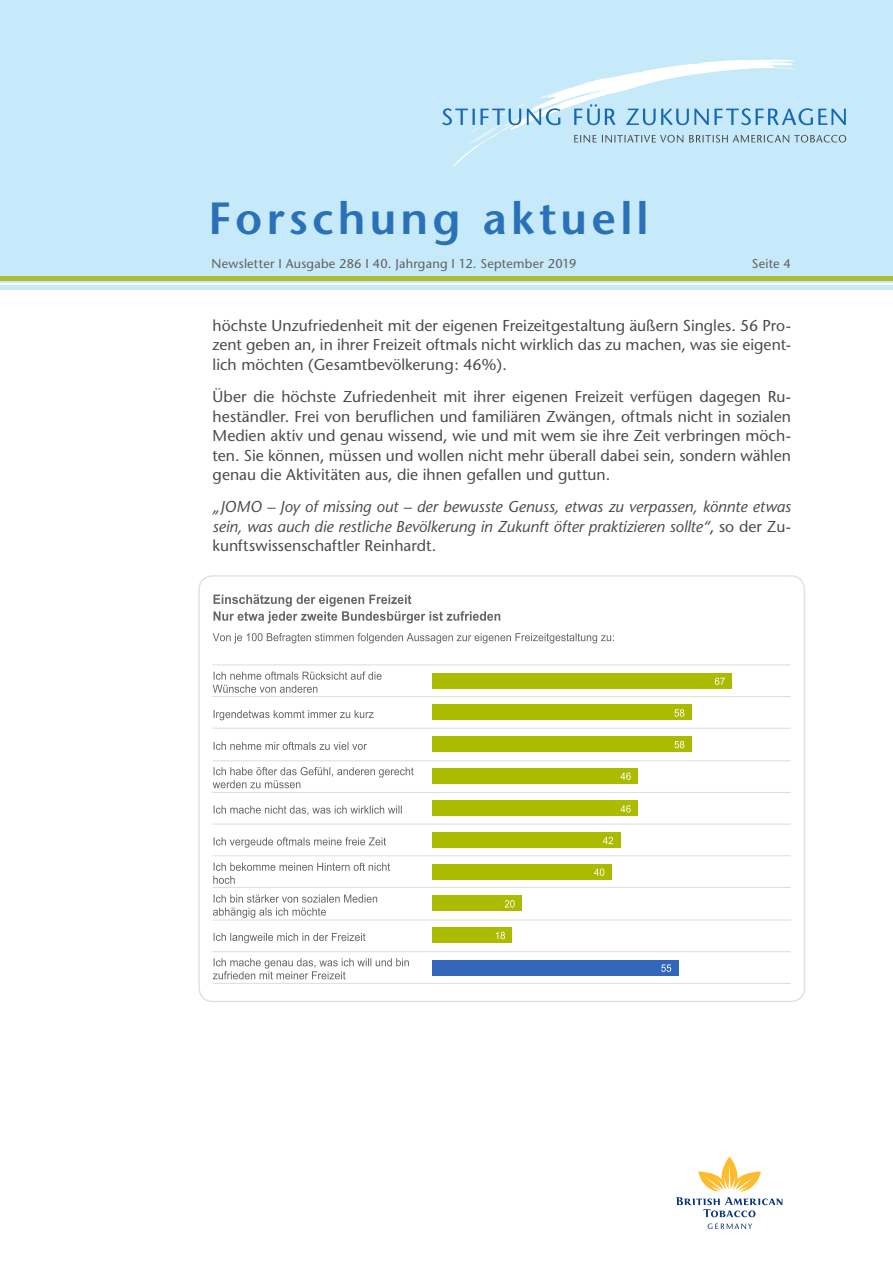
<style>
.page{position:relative;width:893px;height:1263px;background:#fff}
.page>*{position:absolute;margin:0;border:0;box-sizing:border-box;transform-origin:0 0}
.t1{font:600 45px "Stone Sans";letter-spacing:.095em;color:#2a71b8}
.t2{font:15.75px/19.5px "Stone Sans";color:#4b4c4d;text-align:justify}
.t3{font:italic 15.75px/19.5px "Stone Sans";letter-spacing:-.005em;color:#4b4c4d;text-align:justify}
.t4{font:12.75px "Stone Sans";letter-spacing:.02em;color:#606063}
.s1{font-style:normal}
</style>
<div class="page">
<hr style="left:0;top:285px;width:893px;height:4px;background:#c6eafa">
<div style="left:0;top:0;width:893px;height:283px;background:#c6eafa"></div>
<svg style="left:442px;top:59px;width:404px;height:108px"></svg>
<div style="left:0;top:276px;width:893px;height:5px;background:#aebe30"></div>
<svg style="left:708px;top:1223px;width:44px;height:6px"></svg>
<svg style="left:676px;top:1197px;width:106px;height:20px"></svg>
<svg style="left:698px;top:1157px;width:63px;height:34px"></svg>
<hr style="left:432px;top:728px;width:359px;height:1px;background:#ddd">
<hr style="left:432px;top:760px;width:359px;height:1px;background:#ddd">
<hr style="left:432px;top:792px;width:359px;height:1px;background:#ddd">
<hr style="left:432px;top:824px;width:359px;height:1px;background:#ddd">
<hr style="left:432px;top:855px;width:359px;height:1px;background:#ddd">
<hr style="left:432px;top:887px;width:359px;height:1px;background:#ddd">
<hr style="left:432px;top:919px;width:359px;height:1px;background:#ddd">
<hr style="left:432px;top:951px;width:359px;height:1px;background:#ddd">
<hr style="left:432px;top:983px;width:359px;height:1px;background:#ddd">
<hr style="left:432px;top:696px;width:359px;height:1px;background:#ddd">
<hr style="left:432px;top:664px;width:359px;height:1px;background:#ddd">
<hr style="left:213px;top:728px;width:219px;height:1px;background:#ddd">
<hr style="left:213px;top:760px;width:219px;height:1px;background:#ddd">
<hr style="left:213px;top:792px;width:219px;height:1px;background:#ddd">
<hr style="left:213px;top:824px;width:219px;height:1px;background:#ddd">
<hr style="left:213px;top:855px;width:219px;height:1px;background:#ddd">
<hr style="left:213px;top:887px;width:219px;height:1px;background:#ddd">
<hr style="left:213px;top:919px;width:219px;height:1px;background:#ddd">
<hr style="left:213px;top:951px;width:219px;height:1px;background:#ddd">
<hr style="left:213px;top:983px;width:219px;height:1px;background:#ddd">
<hr style="left:213px;top:696px;width:219px;height:1px;background:#ddd">
<hr style="left:213px;top:664px;width:219px;height:1px;background:#ddd">
<div style="left:432px;top:673px;width:300px;height:16px;background:#ab0"></div>
<div style="left:432px;top:704px;width:260px;height:16px;background:#ab0"></div>
<div style="left:432px;top:736px;width:260px;height:16px;background:#ab0"></div>
<div style="left:432px;top:768px;width:206px;height:16px;background:#ab0"></div>
<div style="left:432px;top:800px;width:206px;height:16px;background:#ab0"></div>
<div style="left:432px;top:832px;width:188px;height:16px;background:#ab0"></div>
<div style="left:432px;top:864px;width:180px;height:15px;background:#ab0"></div>
<div style="left:432px;top:895px;width:90px;height:16px;background:#ab0"></div>
<div style="left:432px;top:927px;width:80px;height:16px;background:#ab0"></div>
<div style="left:432px;top:959px;width:246px;height:16px;background:#3366ba"></div>
<svg style="left:213px;top:594px;width:287px;height:29px"></svg>
<svg style="left:213px;top:633px;width:401px;height:10px"></svg>
<svg style="left:715px;top:677px;width:10px;height:8px"></svg>
<svg style="left:674px;top:709px;width:10px;height:8px"></svg>
<svg style="left:674px;top:741px;width:10px;height:7px"></svg>
<svg style="left:620px;top:772px;width:11px;height:8px"></svg>
<svg style="left:620px;top:805px;width:11px;height:8px"></svg>
<svg style="left:603px;top:837px;width:10px;height:7px"></svg>
<svg style="left:594px;top:868px;width:10px;height:8px"></svg>
<svg style="left:505px;top:900px;width:10px;height:7px"></svg>
<svg style="left:496px;top:932px;width:9px;height:7px"></svg>
<svg style="left:661px;top:964px;width:10px;height:8px"></svg>
<svg style="left:213px;top:671px;width:169px;height:22px"></svg>
<svg style="left:214px;top:710px;width:160px;height:10px"></svg>
<svg style="left:214px;top:742px;width:153px;height:8px"></svg>
<svg style="left:213px;top:767px;width:201px;height:21px"></svg>
<svg style="left:214px;top:805px;width:188px;height:10px"></svg>
<svg style="left:214px;top:837px;width:172px;height:11px"></svg>
<svg style="left:213px;top:862px;width:177px;height:22px"></svg>
<svg style="left:213px;top:894px;width:164px;height:24px"></svg>
<svg style="left:214px;top:933px;width:151px;height:10px"></svg>
<svg style="left:213px;top:958px;width:196px;height:21px"></svg>
<div style="left:198px;top:575px;width:607px;height:427px;border:2px solid #e1e2e4;border-radius:14px"></div>
<h1 class="t1" style="left:208px;top:191px;width:442px">Forschung aktuell</h1>
<p class="t4" style="left:212px;top:256px;width:366px">Newsletter I Ausgabe 286 I 40. Jahrgang I 12. September 2019</p>
<p class="t4" style="left:752px;top:256px;width:41px">Seite 4</p>
<p class="t2" style="left:213px;top:316px;width:580px">höchste Unzufriedenheit mit der eigenen Freizeitgestaltung äußern Singles. 56 Pro&shy;zent geben an, in ihrer Freizeit oftmals nicht wirklich das zu machen, was sie eigent&shy;lich möchten (Gesamtbevölkerung: 46%).</p>
<p class="t2" style="left:213px;top:387px;width:580px">Über die höchste Zufriedenheit mit ihrer eigenen Freizeit verfügen dagegen Ru&shy;heständler. Frei von beruflichen und familiären Zwängen, oftmals nicht in sozialen Medien aktiv und genau wissend, wie und mit wem sie ihre Zeit verbringen möch&shy;ten. Sie können, müssen und wollen nicht mehr überall dabei sein, sondern wählen genau die Aktivitäten aus, die ihnen gefallen und guttun.</p>
<p class="t3" style="left:213px;top:497px;width:580px">„JOMO – Joy of missing out – der bewusste Genuss, etwas zu verpassen, könnte etwas sein, was auch die restliche Bevölkerung in Zukunft öfter praktizieren sollte“<span class="s1">, so der Zu&shy;kunftswissenschaftler Reinhardt.</span></p>
</div>
